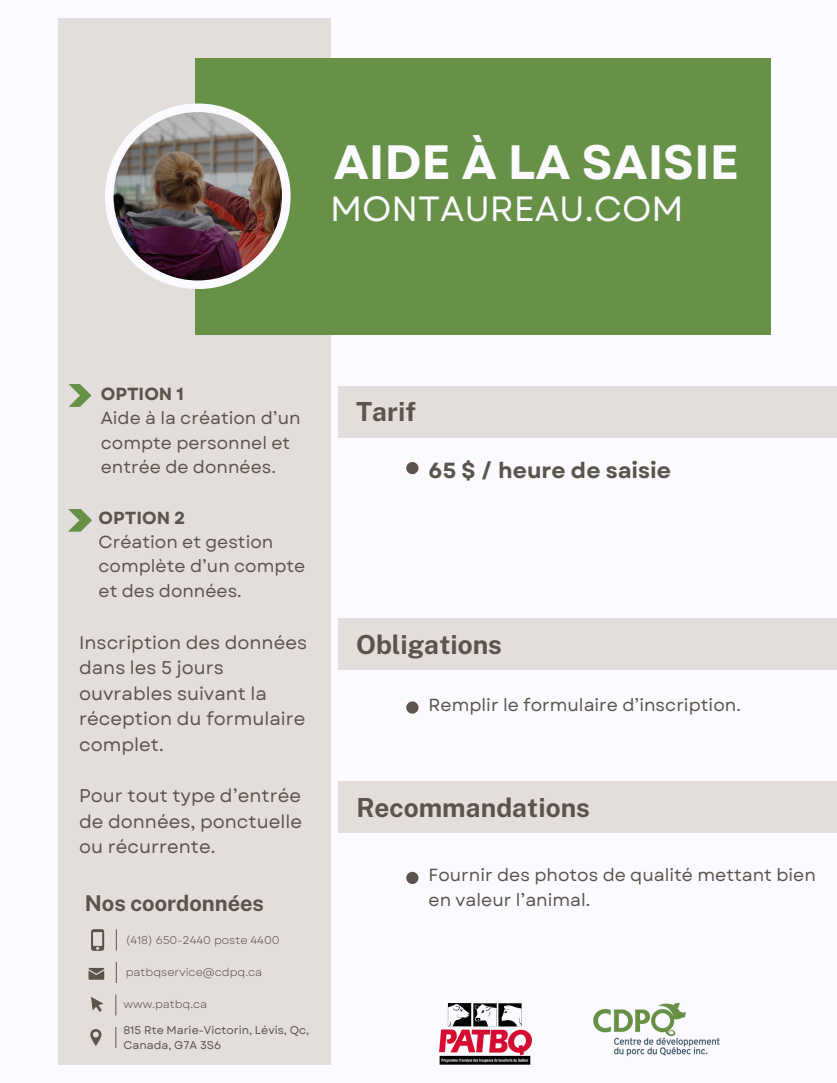
<style>
.page{position:relative;width:837px;height:1083px;background:#fafaff}
.page>*{position:absolute;margin:0;border:0;box-sizing:border-box;transform-origin:0 0}
.t1{font:700 48.12px "Garet";color:#fafaff}
.t2{font:35px "Garet";color:#fafaff}
.t3{font:700 26.25px "Public Sans";color:#5b534c}
.t4{font:700 21.88px "Garet";color:#5b534c}
.t5{font:700 21.88px "Public Sans";color:#5b534c}
.t6{font:18.38px/25.6px "Garet";color:#5b534c}
.t7{font:17.5px/24.3px "Garet";color:#5b534c}
.t8{font:700 17.5px "Garet";color:#5b534c}
.t9{font:11.2px "Garet";color:#5b534c}
.t10{font:11.2px/14.9px "Garet";color:#5b534c}
</style>
<div class="page">
<div style="left:58px;top:18px;width:272px;height:1046px;background:#e3dddc"></div>
<div style="left:195px;top:58px;width:576px;height:277px;background:#679146"></div>
<svg style="left:90px;top:1029px;width:11px;height:17px"></svg>
<svg style="left:88px;top:968px;width:16px;height:12px"></svg>
<svg style="left:91px;top:997px;width:12px;height:15px"></svg>
<svg style="left:91px;top:929px;width:13px;height:22px"></svg>
<div style="left:105px;top:103px;width:186px;height:186px;background:#fafaff;border-radius:50%"></div>
<img style="left:114px;top:112px;width:168px;height:168px;border-radius:50%">
<svg style="left:115px;top:1027px;width:1px;height:21px"></svg>
<svg style="left:115px;top:994px;width:1px;height:21px"></svg>
<svg style="left:116px;top:962px;width:1px;height:21px"></svg>
<svg style="left:116px;top:929px;width:1px;height:21px"></svg>
<img style="left:440px;top:1003px;width:91px;height:62px">
<img style="left:593px;top:1002px;width:127px;height:54px">
<div style="left:406px;top:462px;width:12px;height:12px;background:#5b534c;border-radius:50%"></div>
<div style="left:338px;top:386px;width:499px;height:51px;background:#e3dddc"></div>
<div style="left:338px;top:781px;width:499px;height:51px;background:#e3dddc"></div>
<svg style="left:69px;top:384px;width:22px;height:23px"></svg>
<svg style="left:68px;top:509px;width:24px;height:23px"></svg>
<div style="left:406px;top:872px;width:12px;height:12px;background:#5b534c;border-radius:50%"></div>
<div style="left:338px;top:619px;width:499px;height:51px;background:#e3dddc"></div>
<div style="left:406px;top:701px;width:12px;height:13px;background:#5b534c;border-radius:50%"></div>
<p class="t1" style="left:334px;top:127px;width:407px">AIDE À LA SAISIE</p>
<p class="t2" style="left:330px;top:183px;width:355px">MONTAUREAU.COM</p>
<p class="t8" style="left:101px;top:381px;width:85px">OPTION 1</p>
<p class="t7" style="left:101px;top:406px;width:201px">Aide à la création d’un compte personnel et entrée de données.</p>
<p class="t8" style="left:99px;top:505px;width:88px">OPTION 2</p>
<p class="t7" style="left:99px;top:530px;width:208px">Création et gestion complète d’un compte et des données.</p>
<p class="t6" style="left:79px;top:629px;width:229px">Inscription des données dans les 5 jours ouvrables suivant la réception du formulaire complet.</p>
<p class="t6" style="left:79px;top:783px;width:224px;text-align:justify">Pour tout type d’entrée de données, ponctuelle ou récurrente.</p>
<p class="t5" style="left:85px;top:890px;width:181px">Nos coordonnées</p>
<p class="t9" style="left:126px;top:932px;width:155px">(418) 650-2440 poste 4400</p>
<p class="t9" style="left:126px;top:964px;width:138px">patbqservice@cdpq.ca</p>
<p class="t9" style="left:123px;top:996px;width:85px">www.patbq.ca</p>
<p class="t10" style="left:123px;top:1022px;width:187px">815 Rte Marie-Victorin, Lévis, Qc,<br>Canada, G7A 3S6</p>
<p class="t3" style="left:356px;top:396px;width:61px">Tarif</p>
<p class="t4" style="left:428px;top:454px;width:244px">65 $ / heure de saisie</p>
<p class="t3" style="left:356px;top:629px;width:147px">Obligations</p>
<p class="t7" style="left:428px;top:693px;width:314px">Remplir le formulaire d’inscription.</p>
<p class="t3" style="left:356px;top:791px;width:235px">Recommandations</p>
<p class="t7" style="left:428px;top:863px;width:389px">Fournir des photos de qualité mettant bien en valeur l’animal.</p>
</div>
